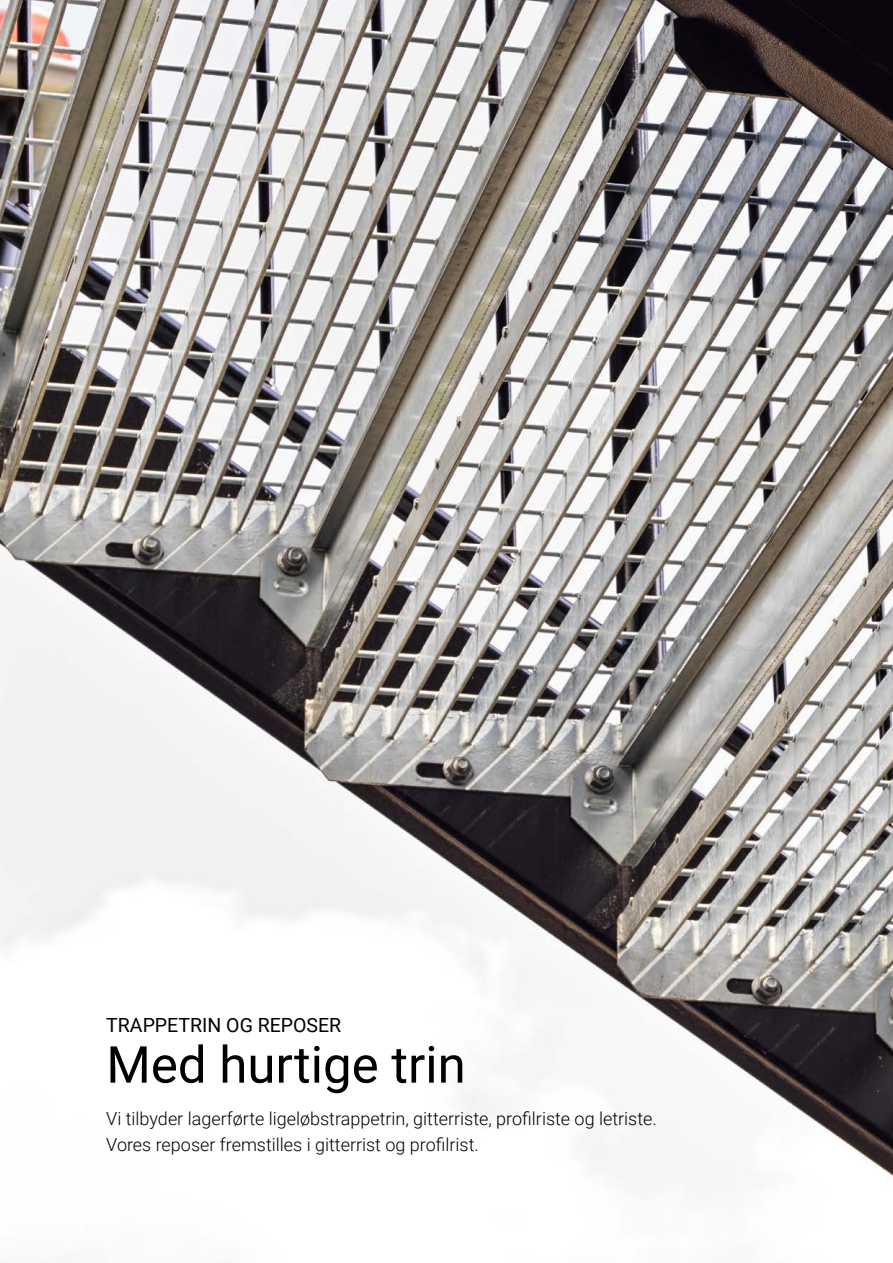
<style>
.page{position:relative;width:893px;height:1263px;background:#fff}
.page>*{position:absolute;margin:0;border:0;box-sizing:border-box;transform-origin:0 0}
.t1{font:51px "Roboto";color:#000}
.t2{font:19.5px "Roboto";color:#000}
.t3{font:300 18px/25.5px "Roboto";color:#000}
</style>
<div class="page">
<img style="left:0;top:0;width:893px;height:1177px">
<p class="t2" style="left:106px;top:1011px;width:236px">TRAPPETRIN OG REPOSER</p>
<h1 class="t1" style="left:106px;top:1029px;width:361px">Med hurtige trin</h1>
<p class="t3" style="left:106px;top:1105px;width:552px">Vi tilbyder lagerførte ligeløbstrappetrin, gitterriste, profilriste og letriste.<br>Vores reposer fremstilles i gitterrist og profilrist.</p>
</div>
